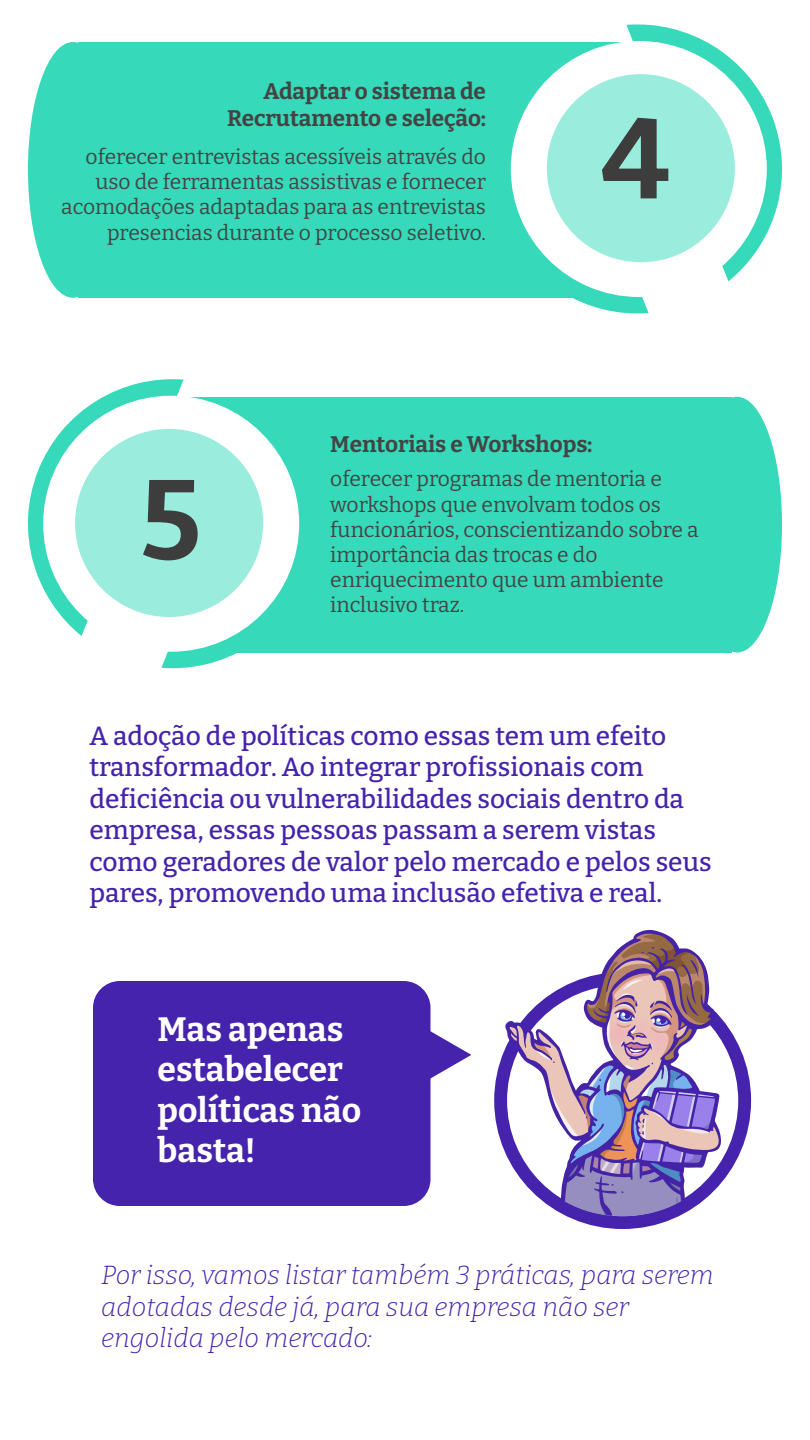
<style>
.page{position:relative;width:810px;height:1440px;background:#fff}
.page>*{position:absolute;margin:0;border:0;box-sizing:border-box;transform-origin:0 0}
.t1{font:700 112.5px "Bitter";color:#3d3d3d}
.t2{font:700 33.75px/40.5px "Bitter";color:#fff}
.t3{font:500 26.25px/31.5px "Bitter";color:#4523ad}
.t4{font:italic 300 26.25px/31.5px "Bitter";color:#4523ad}
.t5{font:700 22.5px/27px "Bitter";color:#444;text-align:right}
.t6{font:21px/25.2px "Bitter";color:#444}
</style>
<div class="page">
<div style="left:93px;top:981px;width:337px;height:225px;background:#4523ad;border-radius:27px"></div>
<svg style="left:430px;top:1022px;width:41px;height:65px"></svg>
<svg style="left:494px;top:1018px;width:257px;height:211px"></svg>
<svg style="left:505px;top:930px;width:151px;height:286px"></svg>
<svg style="left:509px;top:931px;width:212px;height:285px"></svg>
<div style="left:28px;top:42px;width:90px;height:256px;background:#36d9b9;border-radius:50%"></div>
<div style="left:78px;top:42px;width:563px;height:256px;background:#36d9b9"></div>
<svg style="left:510px;top:24px;width:273px;height:290px"></svg>
<div style="left:511px;top:41px;width:256px;height:256px;background:#fff;border-radius:50%"></div>
<div style="left:547px;top:74px;width:188px;height:188px;background:#9aecdc;border-radius:50%"></div>
<div style="left:692px;top:397px;width:90px;height:255px;background:#36d9b9;border-radius:50%"></div>
<div style="left:169px;top:397px;width:563px;height:255px;background:#36d9b9"></div>
<svg style="left:27px;top:379px;width:291px;height:290px"></svg>
<div style="left:43px;top:396px;width:256px;height:256px;background:#fff;border-radius:50%"></div>
<div style="left:75px;top:429px;width:188px;height:188px;background:#9aecdc;border-radius:50%"></div>
<p class="t5" style="left:227px;top:76px;width:260px">Adaptar o sistema de<br>Recrutamento e seleção:</p>
<p class="t6" style="left:61px;top:143px;width:426px;text-align:right">oferecer entrevistas acessíveis através do uso de ferramentas assistivas e fornecer acomodações adaptadas para as entrevistas presencias durante o processo seletivo.</p>
<h1 class="t1" style="left:601px;top:67px;width:70px">4</h1>
<h1 class="t1" style="left:140px;top:428px;width:63px">5</h1>
<p class="t5" style="left:330px;top:429px;width:264px">Mentoriais e Workshops:</p>
<p class="t6" style="left:330px;top:465px;width:370px">oferecer programas de mentoria e workshops que envolvam todos os funcionários, conscientizando sobre a importância das trocas e do enriquecimento que um ambiente inclusivo traz.</p>
<p class="t3" style="left:89px;top:718px;width:624px">A adoção de políticas como essas tem um efeito transformador. Ao integrar profissionais com deficiência ou vulnerabilidades sociais dentro da empresa, essas pessoas passam a serem vistas como geradores de valor pelo mercado e pelos seus pares, promovendo uma inclusão efetiva e real.</p>
<h2 class="t2" style="left:158px;top:1006px;width:205px">Mas apenas estabelecer políticas não basta!</h2>
<p class="t4" style="left:101px;top:1258px;width:614px">Por isso, vamos listar também 3 práticas, para serem adotadas desde já, para sua empresa não ser engolida pelo mercado:</p>
</div>
